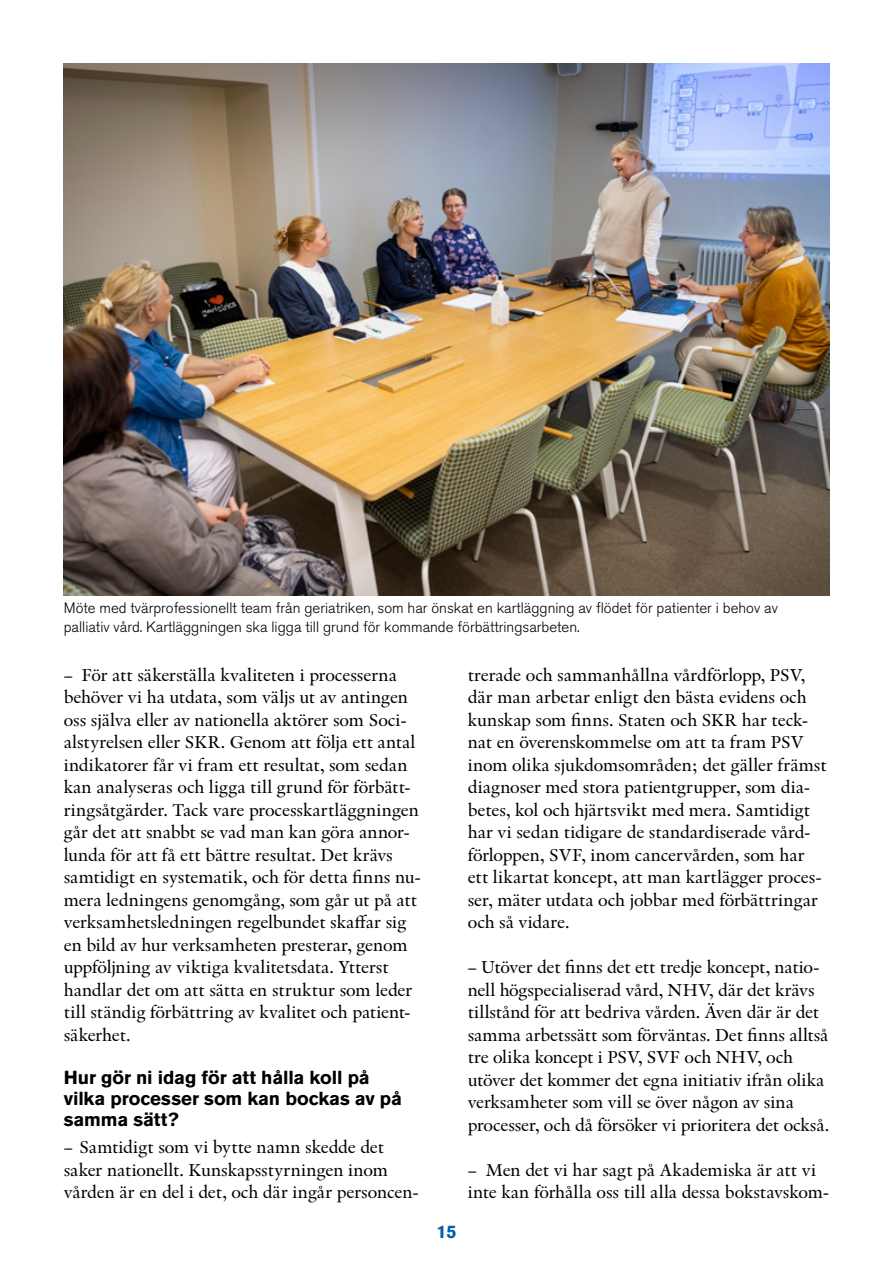
<style>
.page{position:relative;width:893px;height:1263px;background:#fff}
.page>*{position:absolute;margin:0;border:0;box-sizing:border-box;transform-origin:0 0}
.t1{font:700 18.75px/21px "Akzidenz Grotesk BE";letter-spacing:-.005em;color:#000}
.Brödtext_utan_indrag{font:18px/22.5px "Indigo Antiqua 2";letter-spacing:-.01em;color:#000}
.t2{font:700 18px "Akzidenz Grotesk BE";color:#005faf}
.En_dag_på_Akademiska_text{font:300 15px/18px "Akzidenz Grotesk BE";color:#000}
</style>
<div class="page">
<img style="left:64px;top:64px;width:765px;height:531px">
<p class="En_dag_på_Akademiska_text" style="left:64px;top:600px;width:716px">Möte med tvärprofessionellt team från geriatriken, som har önskat en kartläggning av flödet för patienter i behov av palliativ vård. Kartläggningen ska ligga till grund för kommande förbättringsarbeten.</p>
<p class="Brödtext_utan_indrag" style="left:64px;top:663px;width:359px">– För att säkerställa kvaliteten i processerna behöver vi ha utdata, som väljs ut av antingen oss själva eller av nationella aktörer som Soci&shy;alstyrelsen eller SKR. Genom att följa ett antal indikatorer får vi fram ett resultat, som sedan kan analyseras och ligga till grund för förbätt&shy;ringsåtgärder. Tack vare processkartläggningen går det att snabbt se vad man kan göra annor&shy;lunda för att få ett bättre resultat. Det krävs samtidigt en systematik, och för detta finns nu&shy;mera ledningens genomgång, som går ut på att verksamhetsledningen regelbundet skaffar sig en bild av hur verksamheten presterar, genom uppföljning av viktiga kvalitetsdata. Ytterst handlar det om att sätta en struktur som leder till ständig förbättring av kvalitet och patient&shy;säkerhet.</p>
<h3 class="t1" style="left:64px;top:1067px;width:340px">Hur gör ni idag för att hålla koll på vilka processer som kan bockas av på samma sätt?</h3>
<p class="Brödtext_utan_indrag" style="left:64px;top:1135px;width:357px">– Samtidigt som vi bytte namn skedde det saker nationellt. Kunskapsstyrningen inom vården är en del i det, och där ingår personcen-</p>
<p class="Brödtext_utan_indrag" style="left:468px;top:663px;width:360px">trerade och sammanhållna vårdförlopp, PSV, där man arbetar enligt den bästa evidens och kunskap som finns. Staten och SKR har teck&shy;nat en överenskommelse om att ta fram PSV inom olika sjukdomsområden; det gäller främst diagnoser med stora patientgrupper, som dia&shy;betes, kol och hjärtsvikt med mera. Samtidigt har vi sedan tidigare de standardiserade vård&shy;förloppen, SVF, inom cancervården, som har ett likartat koncept, att man kartlägger proces&shy;ser, mäter utdata och jobbar med förbättringar och så vidare.</p>
<p class="Brödtext_utan_indrag" style="left:468px;top:955px;width:363px">– Utöver det finns det ett tredje koncept, natio&shy;nell högspecialiserad vård, NHV, där det krävs tillstånd för att bedriva vården. Även där är det samma arbetssätt som förväntas. Det finns alltså tre olika koncept i PSV, SVF och NHV, och utöver det kommer det egna initiativ ifrån olika verksamheter som vill se över någon av sina processer, och då försöker vi prioritera det också.</p>
<p class="Brödtext_utan_indrag" style="left:468px;top:1158px;width:350px">– Men det vi har sagt på Akademiska är att vi</p>
<p class="Brödtext_utan_indrag" style="left:468px;top:1180px;width:363px">inte kan förhålla oss till alla dessa bokstavskom-</p>
<p class="t2" style="left:436px;top:1221px;width:22px">15</p>
</div>
